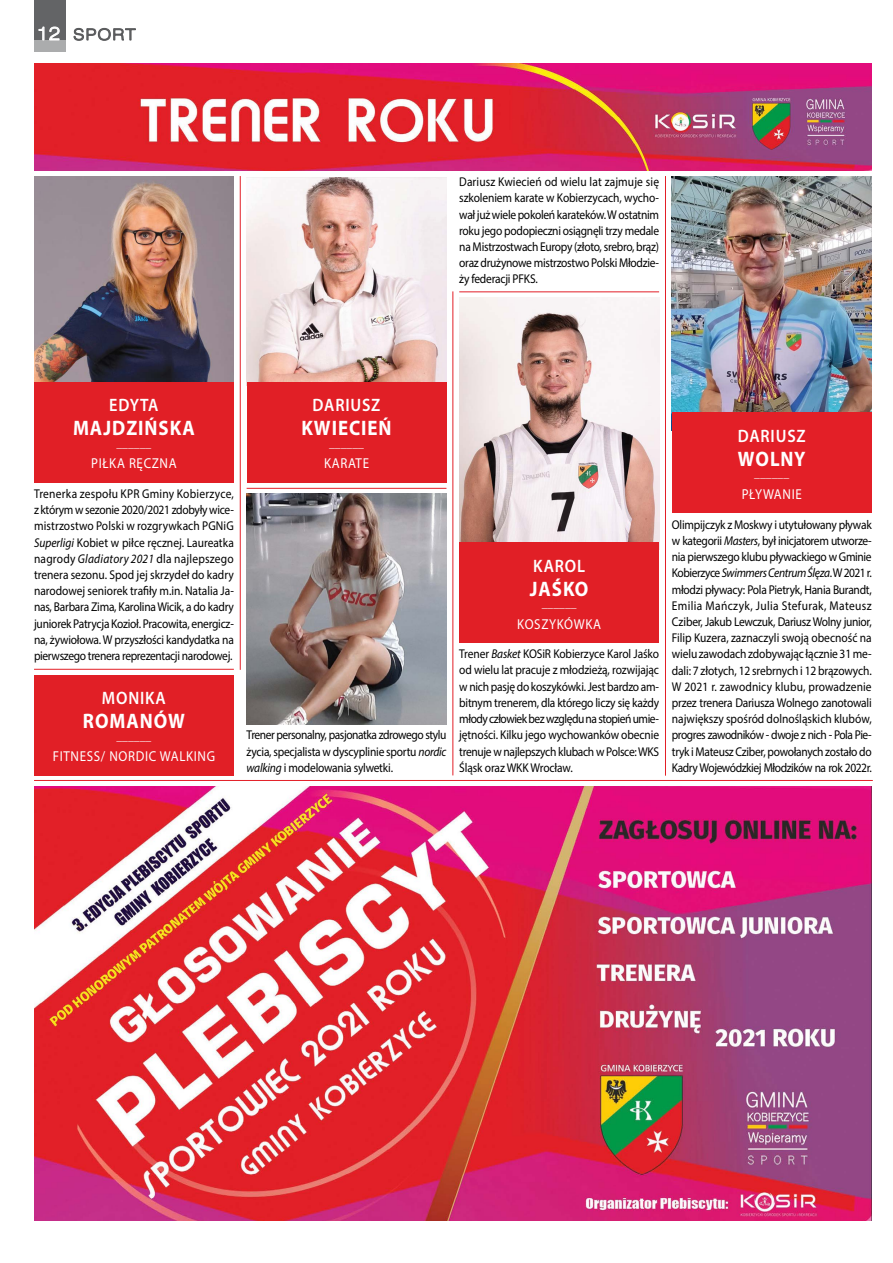
<style>
.page{position:relative;width:893px;height:1263px;background:#fff}
.page>*{position:absolute;margin:0;border:0;box-sizing:border-box;transform-origin:0 0}
.t1{font:700 21px "Myriad Pro";letter-spacing:.05em;color:#fff;scale:.9 1}
.t2{font:600 18px "Myriad Pro";letter-spacing:.05em;color:#fff;scale:.9 1}
.t3{font:15.75px "Swis 721 Lt Ex EU";letter-spacing:.075em;color:#58595b}
.t4{font:14.4px "Myriad Pro";letter-spacing:.05em;color:#fff;scale:.9 1}
.t5{font:300 14.4px "Myriad Pro";color:#fff;scale:.9 1}
.t6{font:12.75px/16.2px "Myriad Pro";letter-spacing:-.025em;color:#000;text-align:justify;scale:.9 1}
.s1{font-size:18px;color:#fff}
.s2{font-style:italic}
</style>
<div class="page">
<hr style="left:665px;top:176px;width:1px;height:600px;background:#e31f27">
<hr style="left:240px;top:176px;width:1px;height:494px;background:#e31f27">
<hr style="left:452px;top:291px;width:1px;height:484px;background:#e31f27">
<hr style="left:34px;top:780px;width:839px;height:1px;background:#e31f27">
<hr style="left:459px;top:291px;width:200px;height:1px;background:#e31f27">
<hr style="left:247px;top:488px;width:199px;height:1px;background:#e31f27">
<hr style="left:34px;top:669px;width:200px;height:1px;background:#e31f27">
<img style="left:34px;top:786px;width:838px;height:434px">
<img style="left:247px;top:178px;width:199px;height:204px">
<img style="left:672px;top:176px;width:200px;height:236px">
<img style="left:34px;top:176px;width:200px;height:206px">
<img style="left:247px;top:493px;width:199px;height:231px">
<img style="left:34px;top:64px;width:838px;height:107px">
<div style="left:34px;top:382px;width:200px;height:100px;background:#e11f26"></div>
<div style="left:247px;top:382px;width:199px;height:100px;background:#e11f26"></div>
<div style="left:672px;top:412px;width:200px;height:101px;background:#e31f27"></div>
<div style="left:34px;top:675px;width:200px;height:101px;background:#e11f26"></div>
<img style="left:459px;top:297px;width:200px;height:245px">
<div style="left:459px;top:542px;width:200px;height:101px;background:#e11f26"></div>
<div style="left:34px;top:0;width:31px;height:40px;background:#636466"></div>
<div style="left:34px;top:40px;width:31px;height:11px;background:#abacad"></div>
<svg style="left:38px;top:26px;width:22px;height:15px"></svg>
<svg style="left:73px;top:28px;width:63px;height:13px"></svg>
<p class="t3" style="left:37px;top:25px;width:100px"><span class="s1">12</span> SPORT</p>
<p class="t6" style="left:459px;top:174px;width:224px">Dariusz Kwiecień od wielu lat zajmuje się szkoleniem karate w Kobierzycach, wycho&shy;wał już wiele pokoleń karateków. W ostatnim roku jego podopieczni osiągnęli trzy medale na Mistrzostwach Europy (złoto, srebro, brąz) oraz drużynowe mistrzostwo Polski Młodzie&shy;ży federacji PFKS.</p>
<h2 class="t2" style="left:109px;top:394px;width:56px">EDYTA</h2>
<h1 class="t1" style="left:73px;top:414px;width:137px">MAJDZIŃSKA</h1>
<p class="t5" style="left:116px;top:438px;width:41px">––––––</p>
<p class="t4" style="left:91px;top:454px;width:97px">PIŁKA RĘCZNA</p>
<p class="t6" style="left:34px;top:485px;width:224px">Trenerka zespołu KPR Gminy Kobierzyce, z którym w sezonie 2020/2021 zdobyły wice&shy;mistrzostwo Polski w rozgrywkach PGNiG <span class="s2">Superligi</span> Kobiet w piłce ręcznej. Laureatka nagrody <span class="s2">Gladiatory 2021</span> dla najlepszego trenera sezonu. Spod jej skrzydeł do kadry narodowej seniorek trafiły m.in. Natalia Ja&shy;nas, Barbara Zima, Karolina Wicik, a do kadry juniorek Patrycja Kozioł. Pracowita, energicz&shy;na, żywiołowa. W przyszłości kandydatka na pierwszego trenera reprezentacji narodowej.</p>
<h2 class="t2" style="left:102px;top:687px;width:73px">MONIKA</h2>
<h1 class="t1" style="left:83px;top:707px;width:115px">ROMANÓW</h1>
<p class="t5" style="left:116px;top:731px;width:41px">––––––</p>
<p class="t4" style="left:53px;top:747px;width:182px">FITNESS/ NORDIC WALKING</p>
<h2 class="t2" style="left:313px;top:394px;width:77px">DARIUSZ</h2>
<h1 class="t1" style="left:301px;top:414px;width:102px">KWIECIEŃ</h1>
<p class="t5" style="left:329px;top:438px;width:41px">––––––</p>
<p class="t4" style="left:324px;top:454px;width:52px">KARATE</p>
<p class="t6" style="left:247px;top:727px;width:224px">Trener personalny, pasjonatka zdrowego stylu życia, specjalista w dyscyplinie sportu <span class="s2">nordic walking</span> i modelowania sylwetki.</p>
<h2 class="t2" style="left:533px;top:554px;width:59px">KAROL</h2>
<h1 class="t1" style="left:530px;top:575px;width:67px">JAŚKO</h1>
<p class="t5" style="left:541px;top:598px;width:41px">––––––</p>
<p class="t4" style="left:517px;top:615px;width:95px">KOSZYKÓWKA</p>
<p class="t6" style="left:459px;top:646px;width:224px">Trener <span class="s2">Basket</span> KOSiR Kobierzyce Karol Jaśko od wielu lat pracuje z młodzieżą, rozwijając w nich pasję do koszykówki. Jest bardzo am&shy;bitnym trenerem, dla którego liczy się każdy młody człowiek bez względu na stopień umie&shy;jętności. Kilku jego wychowanków obecnie trenuje w najlepszych klubach w Polsce: WKS Śląsk oraz WKK Wrocław.</p>
<h2 class="t2" style="left:738px;top:424px;width:77px">DARIUSZ</h2>
<h1 class="t1" style="left:738px;top:445px;width:77px">WOLNY</h1>
<p class="t5" style="left:754px;top:469px;width:41px">––––––</p>
<p class="t4" style="left:742px;top:485px;width:68px">PŁYWANIE</p>
<p class="t6" style="left:672px;top:516px;width:224px">Olimpijczyk z Moskwy i utytułowany pływak w kategorii <span class="s2">Masters</span>, był inicjatorem utworze&shy;nia pierwszego klubu pływackiego w Gminie Kobierzyce <span class="s2">Swimmers Centrum Ślęza</span>. W 2021 r. młodzi pływacy: Pola Pietryk, Hania Burandt, Emilia Mańczyk, Julia Stefurak, Mateusz Cziber, Jakub Lewczuk, Dariusz Wolny junior, Filip Kuzera, zaznaczyli swoją obecność na wielu zawodach zdobywając łącznie 31 me&shy;dali: 7 złotych, 12 srebrnych i 12 brązowych.<br>W 2021 r. zawodnicy klubu, prowadzenie przez trenera Dariusza Wolnego zanotowali największy spośród dolnośląskich klubów, progres zawodników - dwoje z nich - Pola Pie&shy;tryk i Mateusz Cziber, powołanych zostało do Kadry Wojewódzkiej Młodzików na rok 2022r.</p>
</div>
